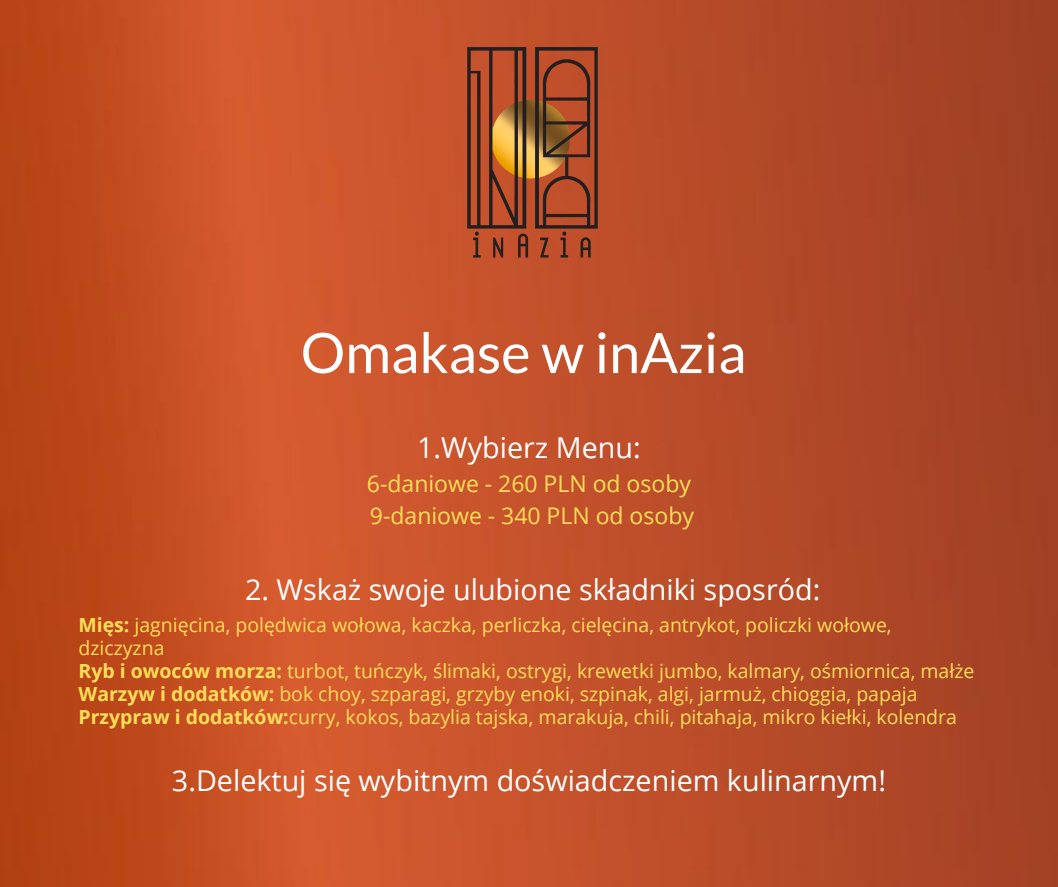
<style>
.page{position:relative;width:1058px;height:887px;background:#fff}
.page>*{position:absolute;margin:0;border:0;box-sizing:border-box;transform-origin:0 0}
.t1{font:55.8px "Lato";color:#fff}
.t2{font:28.65px "Open Sans";color:#fff}
.t3{font:22.95px/32.1px "Open Sans";color:#ffde59}
.t4{font:19.5px/22.8px "Open Sans";color:#ffde59}
.s1{font-weight:700}
</style>
<div class="page">
<img style="left:0;top:0;width:1057px;height:886px">
<img style="left:457px;top:41px;width:144px;height:222px">
<h1 class="t1" style="left:301px;top:318px;width:447px">Omakase w inAzia</h1>
<h2 class="t2" style="left:417px;top:427px;width:225px">1.Wybierz Menu:</h2>
<p class="t3" style="left:367px;top:467px;width:328px">6-daniowe - 260 PLN od osoby<br>9-daniowe - 340 PLN od osoby</p>
<h2 class="t2" style="left:245px;top:569px;width:576px">2. Wskaż swoje ulubione składniki sposród:</h2>
<p class="t4" style="left:79px;top:613px;width:897px"><span class="s1">Mięs:</span> jagnięcina, polędwica wołowa, kaczka, perliczka, cielęcina, antrykot, policzki wołowe, dziczyzna<br><span class="s1">Ryb i owoców morza:</span> turbot, tuńczyk, ślimaki, ostrygi, krewetki jumbo, kalmary, ośmiornica, małże <span class="s1">Warzyw i dodatków:</span> bok choy, szparagi, grzyby enoki, szpinak, algi, jarmuż, chioggia, papaja <span class="s1">Przypraw i dodatków:</span>curry, kokos, bazylia tajska, marakuja, chili, pitahaja, mikro kiełki, kolendra</p>
<h2 class="t2" style="left:172px;top:760px;width:715px">3.Delektuj się wybitnym doświadczeniem kulinarnym!</h2>
</div>
